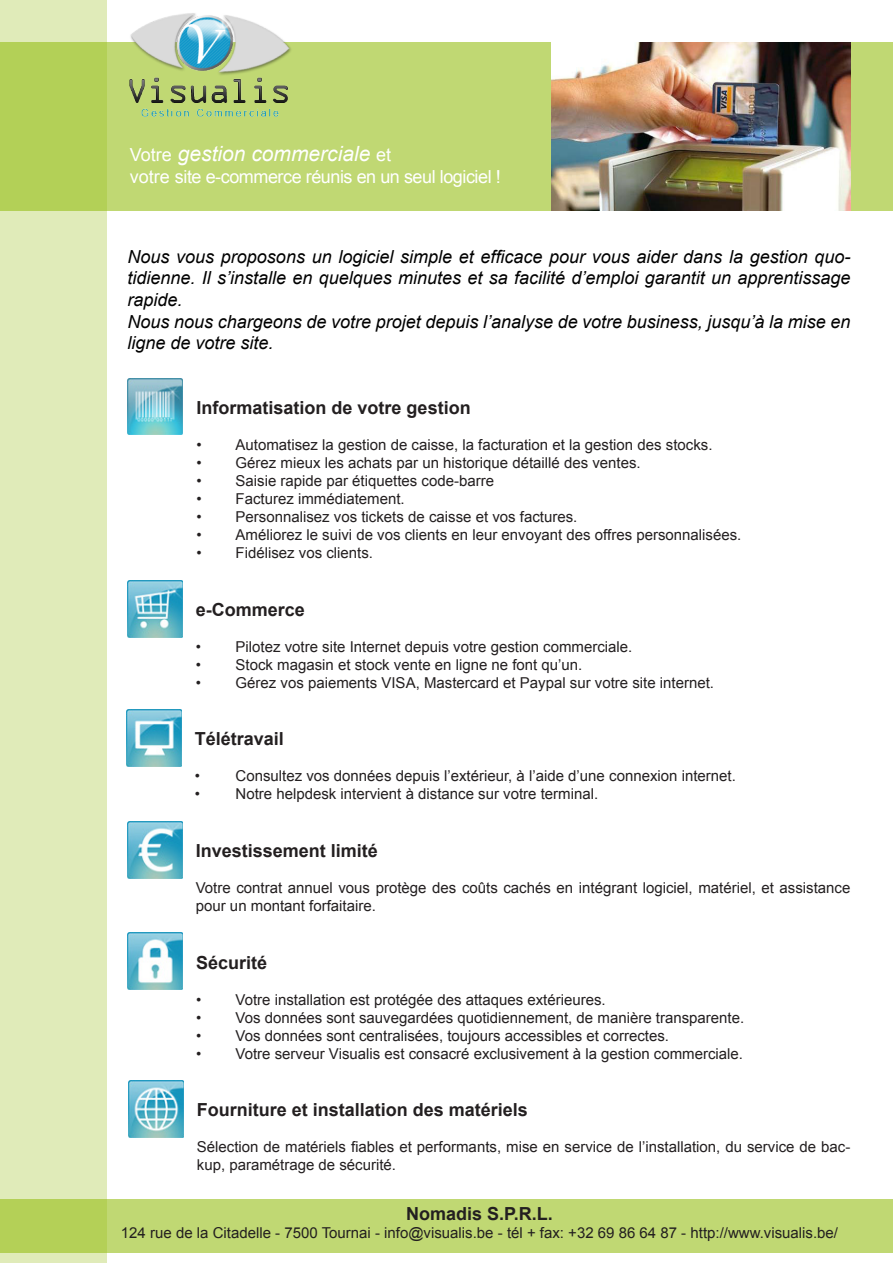
<style>
.page{position:relative;width:893px;height:1263px;background:#fff}
.page>*{position:absolute;margin:0;border:0;box-sizing:border-box;transform-origin:0 0}
.t1{font:italic 21px "Arial";color:#fff}
.t2{font:italic 18px/21.6px "Arial";color:#000;text-align:justify}
.t3{font:700 18px "Arial";color:#231f20}
.t4{font:18px "Arial";letter-spacing:-.025em;color:#fff}
.t5{font:15px/18px "Arial";color:#231f20}
.s1{font-style:normal;font-size:18px}
</style>
<div class="page">
<div style="left:0;top:43px;width:893px;height:168px;background:#c0d873"></div>
<svg style="left:0;top:0;width:106px;height:1263px;background:#d9e7ab"></svg>
<img style="left:127px;top:378px;width:55px;height:57px">
<img style="left:127px;top:580px;width:55px;height:57px">
<img style="left:126px;top:709px;width:55px;height:58px">
<img style="left:127px;top:821px;width:55px;height:57px">
<img style="left:128px;top:932px;width:55px;height:57px">
<img style="left:113px;top:13px;width:200px;height:104px">
<svg style="left:0;top:1199px;width:893px;height:53px;background:#bed76f"></svg>
<img style="left:551px;top:43px;width:299px;height:168px">
<img style="left:128px;top:1080px;width:56px;height:57px">
<p class="t1" style="left:130px;top:140px;width:263px"><span class="s1">Votre</span> gestion commerciale <span class="s1">et</span></p>
<p class="t4" style="left:130px;top:164px;width:372px">votre site e-commerce réunis en un seul logiciel !</p>
<p class="t2" style="left:128px;top:246px;width:724px">Nous vous proposons un logiciel simple et efficace pour vous aider dans la gestion quo&shy;tidienne. Il s’installe en quelques minutes et sa facilité d’emploi garantit un apprentissage rapide.</p>
<p class="t2" style="left:128px;top:311px;width:724px">Nous nous chargeons de votre projet depuis l’analyse de votre business, jusqu’à la mise en ligne de votre site.</p>
<p class="t3" style="left:197px;top:396px;width:276px">Informatisation de votre gestion</p>
<p class="t5" style="left:197px;top:436px;width:517px">• Automatisez la gestion de caisse, la facturation et la gestion des stocks.</p>
<p class="t5" style="left:197px;top:454px;width:446px">• Gérez mieux les achats par un historique détaillé des ventes.</p>
<p class="t5" style="left:197px;top:472px;width:299px">• Saisie rapide par étiquettes code-barre</p>
<p class="t5" style="left:197px;top:490px;width:210px">• Facturez immédiatement.</p>
<p class="t5" style="left:197px;top:508px;width:382px">• Personnalisez vos tickets de caisse et vos factures.</p>
<p class="t5" style="left:197px;top:526px;width:546px">• Améliorez le suivi de vos clients en leur envoyant des offres personnalisées.</p>
<p class="t5" style="left:197px;top:544px;width:178px">• Fidélisez vos clients.</p>
<p class="t3" style="left:196px;top:597px;width:111px">e-Commerce</p>
<p class="t5" style="left:196px;top:638px;width:438px">• Pilotez votre site Internet depuis votre gestion commerciale.</p>
<p class="t5" style="left:196px;top:656px;width:388px">• Stock magasin et stock vente en ligne ne font qu’un.</p>
<p class="t5" style="left:196px;top:674px;width:520px">• Gérez vos paiements VISA, Mastercard et Paypal sur votre site internet.</p>
<p class="t3" style="left:195px;top:727px;width:91px">Télétravail</p>
<p class="t5" style="left:195px;top:767px;width:543px">• Consultez vos données depuis l’extérieur, à l’aide d’une connexion internet.</p>
<p class="t5" style="left:195px;top:785px;width:405px">• Notre helpdesk intervient à distance sur votre terminal.</p>
<p class="t3" style="left:196px;top:839px;width:184px">Investissement limité</p>
<p class="t5" style="left:196px;top:879px;width:656px">Votre contrat annuel vous protège des coûts cachés en intégrant logiciel, matériel, et assistance pour un montant forfaitaire.</p>
<p class="t3" style="left:196px;top:950px;width:73px">Sécurité</p>
<p class="t5" style="left:196px;top:990px;width:411px">• Votre installation est protégée des attaques extérieures.</p>
<p class="t5" style="left:196px;top:1008px;width:549px">• Vos données sont sauvegardées quotidiennement, de manière transparente.</p>
<p class="t5" style="left:196px;top:1026px;width:474px">• Vos données sont centralisées, toujours accessibles et correctes.</p>
<p class="t5" style="left:196px;top:1044px;width:548px">• Votre serveur Visualis est consacré exclusivement à la gestion commerciale.</p>
<p class="t3" style="left:197px;top:1098px;width:333px">Fourniture et installation des matériels</p>
<p class="t5" style="left:197px;top:1138px;width:655px">Sélection de matériels fiables et performants, mise en service de l’installation, du service de bac&shy;kup, paramétrage de sécurité.</p>
<p class="t3" style="left:406px;top:1202px;width:148px">Nomadis S.P.R.L.</p>
<p class="t5" style="left:121px;top:1224px;width:719px">124 rue de la Citadelle - 7500 Tournai - info@visualis.be - tél + fax: +32 69 86 64 87 - http://www.visualis.be/</p>
</div>
